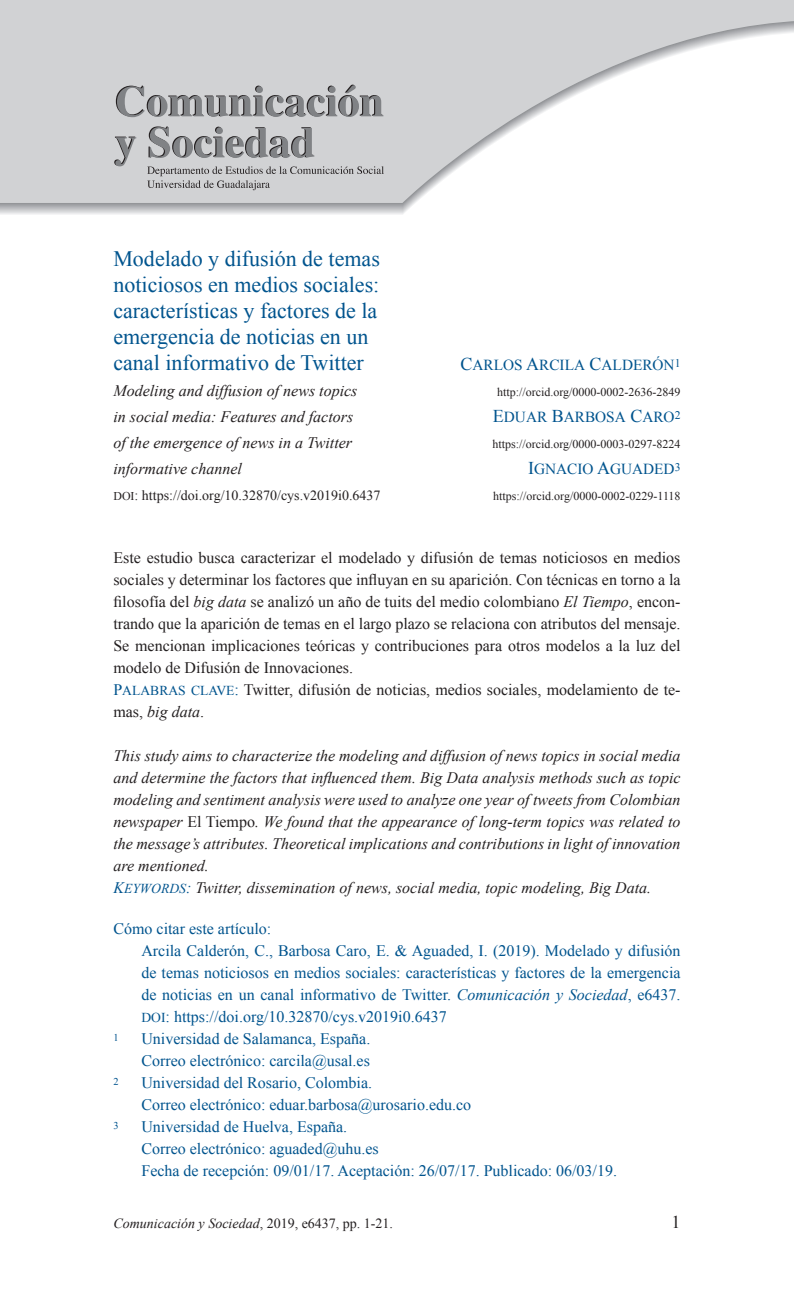
<style>
.page{position:relative;width:794px;height:1304px;background:#fff}
.page>*{position:absolute;margin:0;border:0;box-sizing:border-box;transform-origin:0 0}
.t1{font:22px/26px "Times New Roman";color:#00548e}
.t2{font:18px "Times New Roman";color:#231f20}
.t3{font:italic 16px/22px "Times New Roman";color:#231f20}
.t4{font:16px/22px "Times New Roman";color:#00548e}
.t5{font:16px/22px "Times New Roman";color:#231f20}
.t6{font:15.4px "Times New Roman PSMT SC850";color:#00548e}
.t7{font:14px "Times New Roman";color:#231f20}
.t8{font:italic 14px "Times New Roman";color:#231f20}
.t9{font:12px "Times New Roman";color:#231f20}
.t10{font:10.4px "Times New Roman";color:#00548e}
.s1{font-family:"Times New Roman PSMT SC850";font-size:11.8px}
.s2{font-size:18px}
.s3{font-style:italic}
.s4{font-family:"Times New Roman PSMT SC850";color:#00548e}
.s5{font-family:"Times New Roman PSMT SC850";font-size:13.6px;color:#00548e}
.s6{font-style:normal}
.s7{font-family:"Times New Roman PS Italic MT SC850";font-style:normal;color:#00548e}
.s8{font-family:"Times New Roman PS Italic MT SC850";font-style:normal;font-size:13.6px;color:#00548e}
.s9{font-family:"Times New Roman PSMT SC850";font-size:13.6px}
</style>
<div class="page">
<svg style="left:0;top:0;width:794px;height:203px;fill:#d1d2d4"></svg>
<svg style="left:116px;top:85px;width:267px;height:32px;background:#a8a9ab"></svg>
<svg style="left:114px;top:137px;width:22px;height:29px"></svg>
<svg style="left:148px;top:126px;width:166px;height:32px;background:#a4a5a8"></svg>
<svg style="left:147px;top:166px;width:237px;height:24px;background:#bcbcbe"></svg>
<h1 class="t1" style="left:113px;top:245px;width:268px">Modelado y difusión de temas noticiosos en medios sociales: características y factores de la emergencia de noticias en un canal informativo de Twitter</h1>
<p class="t3" style="left:113px;top:377px;width:246px;line-height:26px">Modeling and diffusion of news topics in social media: Features and factors of the emergence of news in a Twitter informative channel</p>
<p class="t7" style="left:113px;top:486px;width:269px"><span class="s1">DOI</span>: https://doi.org/10.32870/cys.v2019i0.6437</p>
<p class="t6" style="left:460px;top:355px;width:222px"><span class="s2">C</span>ARLOS <span class="s2">A</span>RCILA <span class="s2">C</span>ALDERÓN<sup>1</sup></p>
<p class="t9" style="left:497px;top:384px;width:185px">http://orcid.org/0000-0002-2636-2849</p>
<p class="t6" style="left:493px;top:407px;width:189px"><span class="s2">E</span>DUAR <span class="s2">B</span>ARBOSA <span class="s2">C</span>ARO<sup>2</sup></p>
<p class="t9" style="left:492px;top:436px;width:190px">https://orcid.org/0000-0003-0297-8224</p>
<p class="t6" style="left:528px;top:459px;width:154px"><span class="s2">I</span>GNACIO <span class="s2">A</span>GUADED<sup>3</sup></p>
<p class="t9" style="left:493px;top:488px;width:189px">https://orcid.org/0000-0002-0229-1118</p>
<p class="t5" style="left:113px;top:547px;width:568px">Este estudio busca caracterizar el modelado y difusión de temas noticiosos en medios sociales y determinar los factores que influyan en su aparición. Con técnicas en torno a la filosofía del <span class="s3">big data</span> se analizó un año de tuits del medio colombiano <span class="s3">El Tiempo</span>, encon&shy;trando que la aparición de temas en el largo plazo se relaciona con atributos del mensaje.<br>Se mencionan implicaciones teóricas y contribuciones para otros modelos a la luz del modelo de Difusión de Innovaciones.<br><span class="s4">P</span><span class="s5">ALABRAS CLAVE</span><span class="s4">:</span> Twitter, difusión de noticias, medios sociales, modelamiento de te&shy;mas, <span class="s3">big data</span>.</p>
<p class="t3" style="left:113px;top:744px;width:568px">This study aims to characterize the modeling and diffusion of news topics in social media and determine the factors that influenced them. Big Data analysis methods such as topic modeling and sentiment analysis were used to analyze one year of tweets from Colombian newspaper <span class="s6">El Tiempo</span>. We found that the appearance of long-term topics was related to the message’s attributes. Theoretical implications and contributions in light of innovation are mentioned.<br><span class="s7">K</span><span class="s8">EYWORDS</span><span class="s7">:</span> Twitter, dissemination of news, social media, topic modeling, Big Data.</p>
<p class="t4" style="left:141px;top:917px;width:540px;text-indent:-28px">Cómo citar este artículo:<br>Arcila Calderón, C., Barbosa Caro, E. &amp; Aguaded, I. (2019). Modelado y difusión de temas noticiosos en medios sociales: características y factores de la emergencia de noticias en un canal informativo de Twitter. <span class="s3">Comunicación y Sociedad</span>, e6437.<br><span class="s9">DOI</span>: https://doi.org/10.32870/cys.v2019i0.6437</p>
<p class="t10" style="left:113px;top:1031px;width:7px">1</p>
<p class="t4" style="left:141px;top:1027px;width:230px">Universidad de Salamanca, España.<br>Correo electrónico: carcila@usal.es</p>
<p class="t10" style="left:113px;top:1075px;width:7px">2</p>
<p class="t4" style="left:141px;top:1071px;width:331px">Universidad del Rosario, Colombia.<br>Correo electrónico: eduar.barbosa@urosario.edu.co</p>
<p class="t10" style="left:113px;top:1119px;width:7px">3</p>
<p class="t4" style="left:141px;top:1115px;width:477px">Universidad de Huelva, España.<br>Correo electrónico: aguaded@uhu.es<br>Fecha de recepción: 09/01/17. Aceptación: 26/07/17. Publicado: 06/03/19.</p>
<p class="t8" style="left:113px;top:1214px;width:281px">Comunicación y Sociedad<span class="s6">, 2019, e6437, pp. 1-21.</span></p>
<p class="t2" style="left:671px;top:1210px;width:10px">1</p>
</div>
